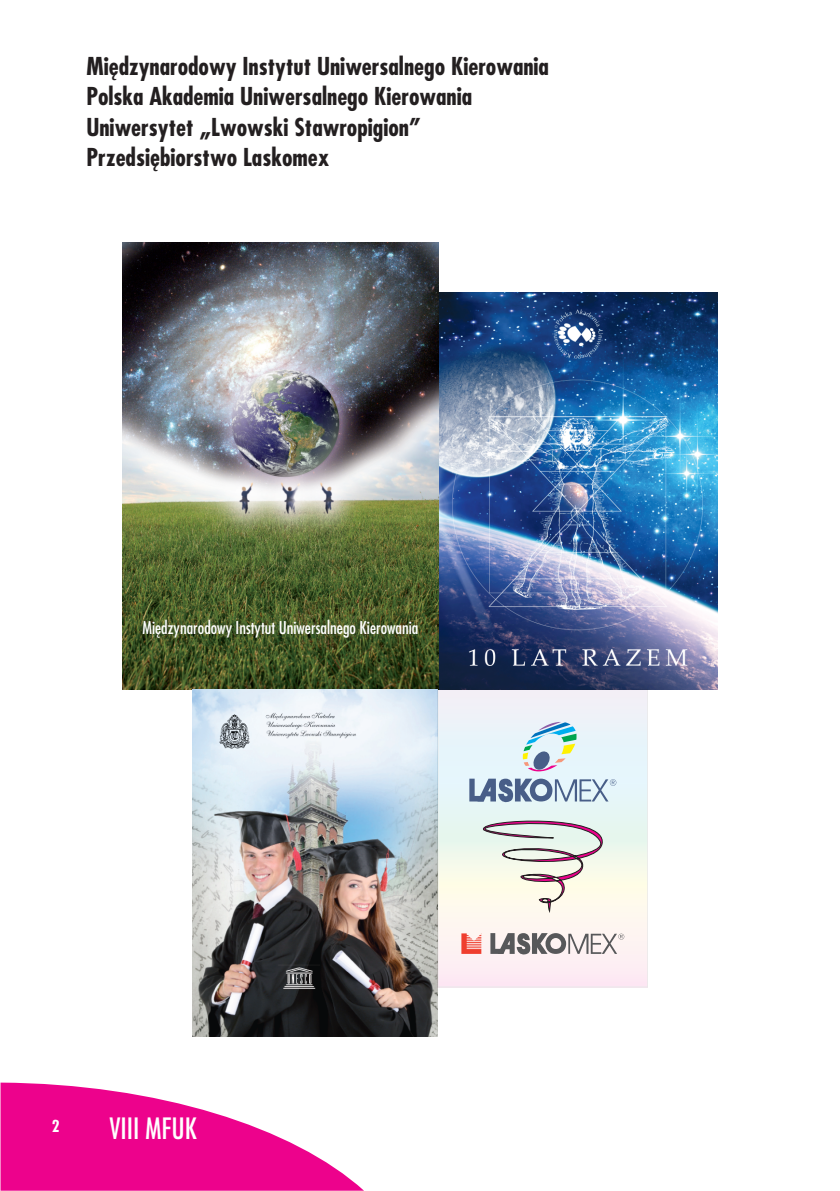
<style>
.page{position:relative;width:840px;height:1191px;background:#fff}
.page>*{position:absolute;margin:0;border:0;box-sizing:border-box;transform-origin:0 0}
.t1{font:28.6px "Fujiyama";color:#fff}
.t2{font:700 24px/30.6px "Fujiyama";color:#231f20}
.t3{font:17.2px "Fujiyama";color:#fff}
.t4{font:700 16px "Fujiyama";color:#fff}
</style>
<div class="page">
<svg style="left:1px;top:1082px;width:362px;height:108px"></svg>
<img style="left:438px;top:292px;width:279px;height:397px">
<img style="left:122px;top:243px;width:316px;height:446px">
<img style="left:192px;top:689px;width:245px;height:347px">
<div style="left:437px;top:689px;width:210px;height:298px;background:linear-gradient(to right,#f2f3f4,#f2f3f5)"></div>
<svg style="left:490px;top:933px;width:134px;height:22px"></svg>
<svg style="left:461px;top:933px;width:20px;height:21px"></svg>
<svg style="left:522px;top:722px;width:54px;height:49px;background:#bad3d7"></svg>
<svg style="left:469px;top:778px;width:147px;height:24px;background:#9db0c5"></svg>
<svg style="left:481px;top:812px;width:128px;height:103px;background:#e2ded8"></svg>
<p class="t2" style="left:86px;top:53px;width:464px">Miêdzynarodowy Instytut Uniwersalnego Kierowania Polska Akademia Uniwersalnego Kierowania Uniwersytet „Lwowski Stawropigion” Przedsiêbiorstwo Laskomex</p>
<p class="t3" style="left:142px;top:620px;width:277px">Miêdzynarodowy Instytut Uniwersalnego Kierowania</p>
<p class="t4" style="left:52px;top:1119px;width:9px">2</p>
<p class="t1" style="left:109px;top:1116px;width:89px">VIII MFUK</p>
</div>
